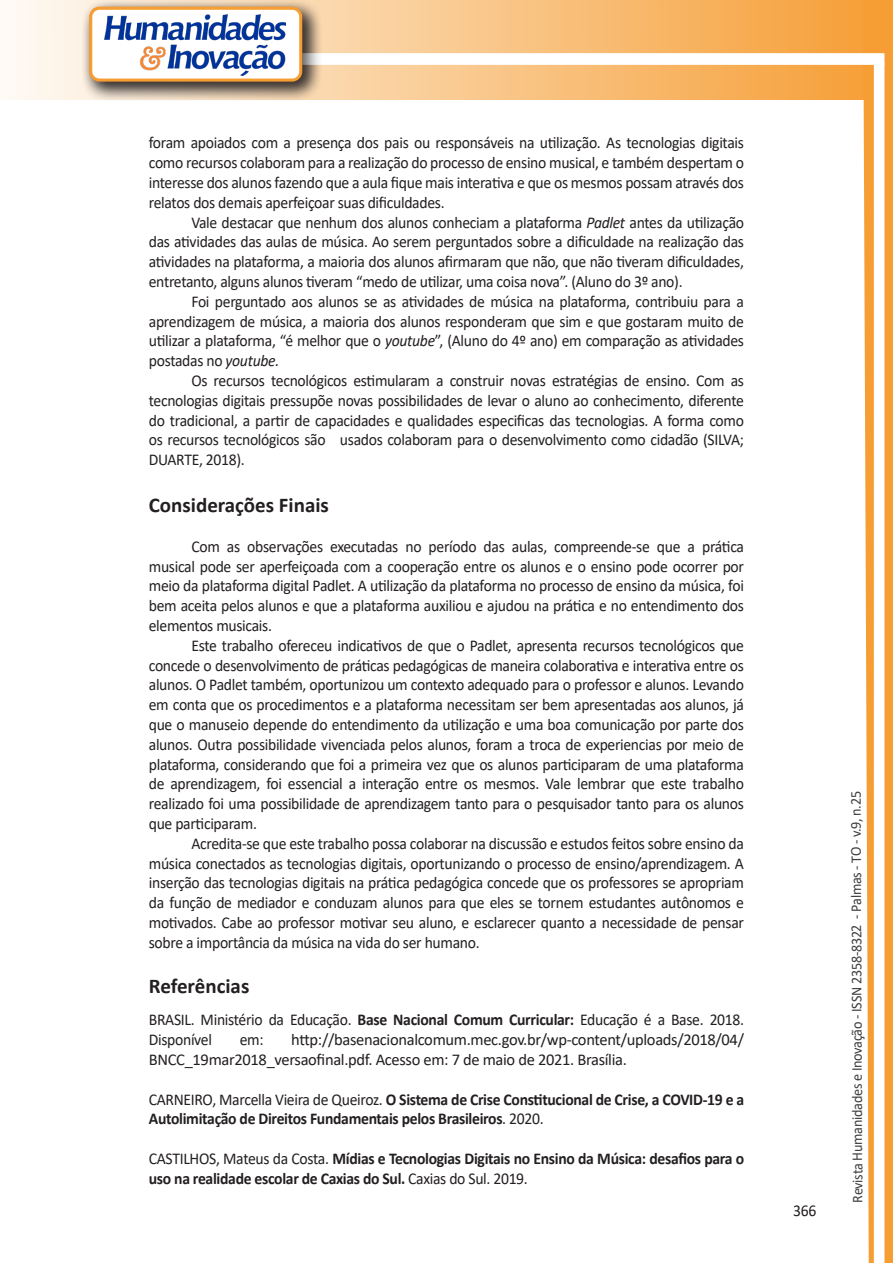
<style>
.page{position:relative;width:893px;height:1263px;background:#fff}
.page>*{position:absolute;margin:0;border:0;box-sizing:border-box;transform-origin:0 0}
.Titulo_2{font:700 21px "Calibri";color:#231f20}
.texto{font:16.5px/19.8px "Calibri";letter-spacing:-.02em;color:#231f20;text-align:justify;scale:.95 1}
.texto-2{font:700 16.5px/19.8px "Calibri";letter-spacing:-.02em;color:#231f20;scale:.95 1}
.texto-3{font:16.5px/19.8px "Calibri";letter-spacing:-.02em;color:#231f20}
.t1{font:15px "Calibri";letter-spacing:-.025em;color:#3e3e3f;scale:.95 1}
.s1{font-style:italic}
.s2{font-weight:700}
.s3{font-weight:400}
</style>
<div class="page">
<svg style="left:5px;top:0;width:858px;height:100px;background:#f9c484"></svg>
<div style="left:302px;top:53px;width:582px;height:12px;background:#fff;border:2px solid #fff"></div>
<svg style="left:863px;top:0;width:30px;height:1263px"></svg>
<div style="left:81px;top:0;width:241px;height:102px;background:#231f20;opacity:.75"></div>
<svg style="left:91px;top:8px;width:210px;height:72px"></svg>
<div style="left:89px;top:7px;width:213px;height:75px;border:3px solid #f69e34;border-radius:9px"></div>
<p class="texto" style="left:149px;top:133px;width:628px">foram apoiados com a presença dos pais ou responsáveis na utilização. As tecnologias digitais como recursos colaboram para a realização do processo de ensino musical, e também despertam o interesse dos alunos fazendo que a aula fique mais interativa e que os mesmos possam através dos relatos dos demais aperfeiçoar suas dificuldades.</p>
<p class="texto" style="left:149px;top:212px;width:628px;text-indent:43px">Vale destacar que nenhum dos alunos conheciam a plataforma <span class="s1">Padlet</span> antes da utilização das atividades das aulas de música. Ao serem perguntados sobre a dificuldade na realização das atividades na plataforma, a maioria dos alunos afirmaram que não, que não tiveram dificuldades, entretanto, alguns alunos tiveram “medo de utilizar, uma coisa nova”. (Aluno do 3º ano).</p>
<p class="texto" style="left:149px;top:291px;width:628px;text-indent:43px">Foi perguntado aos alunos se as atividades de música na plataforma, contribuiu para a aprendizagem de música, a maioria dos alunos responderam que sim e que gostaram muito de utilizar a plataforma, “é melhor que o <span class="s1">youtube</span>”, (Aluno do 4º ano) em comparação as atividades postadas no <span class="s1">youtube.</span></p>
<p class="texto" style="left:149px;top:370px;width:628px;text-indent:43px">Os recursos tecnológicos estimularam a construir novas estratégias de ensino. Com as tecnologias digitais pressupõe novas possibilidades de levar o aluno ao conhecimento, diferente do tradicional, a partir de capacidades e qualidades especificas das tecnologias. A forma como os recursos tecnológicos são usados colaboram para o desenvolvimento como cidadão (SILVA; DUARTE, 2018).</p>
<p class="Titulo_2" style="left:149px;top:490px;width:182px">Considerações Finais</p>
<p class="texto" style="left:149px;top:536px;width:628px;text-indent:43px">Com as observações executadas no período das aulas, compreende-se que a prática musical pode ser aperfeiçoada com a cooperação entre os alunos e o ensino pode ocorrer por meio da plataforma digital Padlet. A utilização da plataforma no processo de ensino da música, foi bem aceita pelos alunos e que a plataforma auxiliou e ajudou na prática e no entendimento dos elementos musicais.</p>
<p class="texto" style="left:149px;top:635px;width:628px;text-indent:43px">Este trabalho ofereceu indicativos de que o Padlet, apresenta recursos tecnológicos que concede o desenvolvimento de práticas pedagógicas de maneira colaborativa e interativa entre os alunos. O Padlet também, oportunizou um contexto adequado para o professor e alunos. Levando em conta que os procedimentos e a plataforma necessitam ser bem apresentadas aos alunos, já que o manuseio depende do entendimento da utilização e uma boa comunicação por parte dos alunos. Outra possibilidade vivenciada pelos alunos, foram a troca de experiencias por meio de plataforma, considerando que foi a primeira vez que os alunos participaram de uma plataforma de aprendizagem, foi essencial a interação entre os mesmos. Vale lembrar que este trabalho realizado foi uma possibilidade de aprendizagem tanto para o pesquisador tanto para os alunos que participaram.</p>
<p class="texto" style="left:149px;top:833px;width:628px;text-indent:43px">Acredita-se que este trabalho possa colaborar na discussão e estudos feitos sobre ensino da música conectados as tecnologias digitais, oportunizando o processo de ensino/aprendizagem. A inserção das tecnologias digitais na prática pedagógica concede que os professores se apropriam da função de mediador e conduzam alunos para que eles se tornem estudantes autônomos e motivados. Cabe ao professor motivar seu aluno, e esclarecer quanto a necessidade de pensar sobre a importância da música na vida do ser humano.</p>
<p class="Titulo_2" style="left:149px;top:971px;width:102px">Referências</p>
<p class="texto" style="left:149px;top:1009px;width:628px">BRASIL. Ministério da Educação. <span class="s2">Base Nacional Comum Curricular:</span> Educação é a Base. 2018.<br>Disponível</p>
<p class="texto-3" style="left:149px;top:1029px;width:597px;text-indent:142px">http://basenacionalcomum.mec.gov.br/wp-content/uploads/2018/04/<br>BNCC_19mar2018_versaofinal.pdf. Acesso em: 7 de maio de 2021. Brasília.</p>
<p class="texto-2" style="left:149px;top:1089px;width:628px"><span class="s3">CARNEIRO, Marcella Vieira de Queiroz.</span> O Sistema de Crise Constitucional de Crise, a COVID-19 e a<br>Autolimitação de Direitos Fundamentais pelos Brasileiros<span class="s3">. 2020.</span></p>
<p class="texto-2" style="left:149px;top:1148px;width:628px"><span class="s3">CASTILHOS, Mateus da Costa.</span> Mídias e Tecnologias Digitais no Ensino da Música: desafios para o uso na realidade escolar de Caxias do Sul. <span class="s3">Caxias do Sul. 2019.</span></p>
<p class="texto" style="left:240px;top:1029px;width:27px">em:</p>
<p class="texto" style="left:793px;top:1200px;width:26px">366</p>
<p class="t1" style="left:846px;top:1203px;width:435px;rotate:-90deg">Revista Humanidades e Inovação - ISSN 2358-8322 - Palmas - TO - v.9, n.25</p>
</div>
